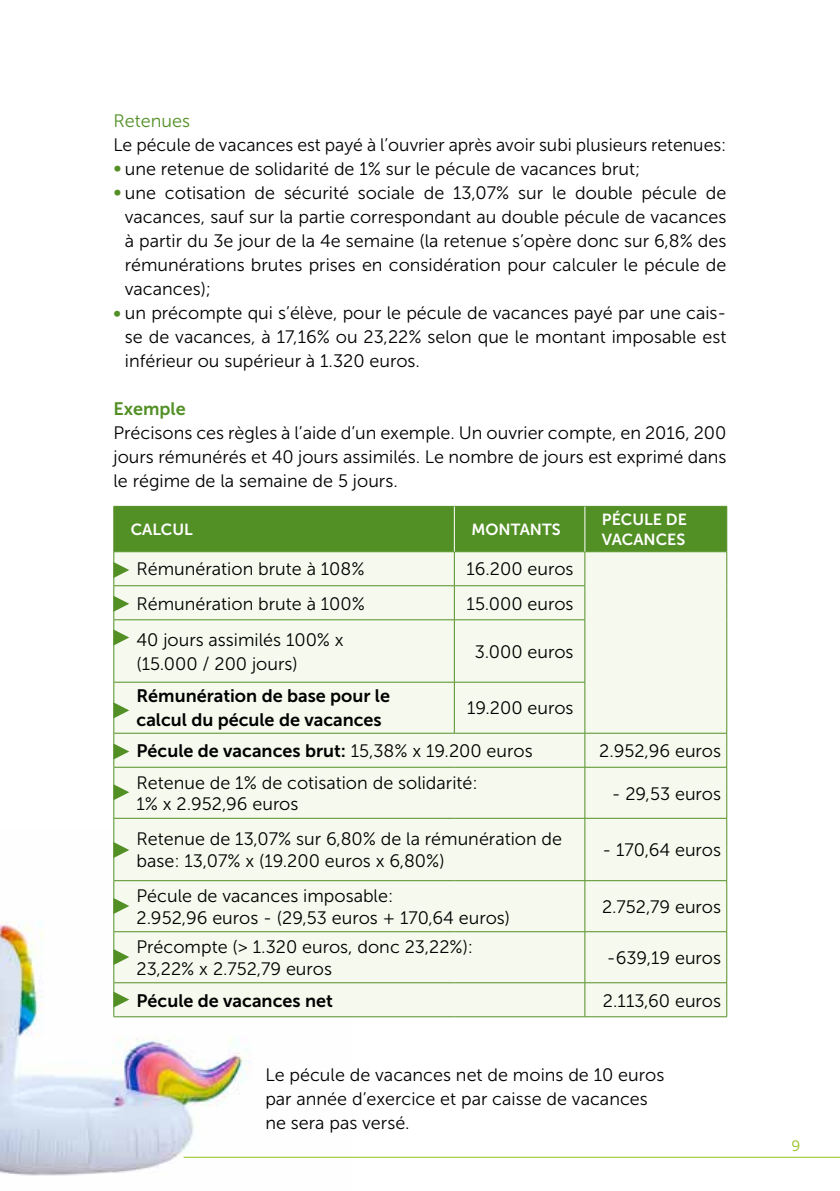
<style>
.page{position:relative;width:840px;height:1191px;background:#fff}
.page>*{position:absolute;margin:0;border:0;box-sizing:border-box;transform-origin:0 0}
.t1{font:18px/24px "Museo Sans 300";color:#000}
.t2{font:18px/24px "Museo Sans 700";color:#000}
.t3{font:18px "Museo Sans 300";color:#529025}
.t4{font:18px "Museo Sans 700";color:#529025}
.t5{font:16px/19.2px "Museo Sans 700";color:#fff}
.t6{font:15px "Museo Sans 300";color:#95c11f}
.s1{font-family:"Museo Sans 700";color:#529025}
.s2{font-family:"Museo Sans 300"}
</style>
<div class="page">
<hr style="left:183px;top:1156px;width:656px;height:1px;background:#95c11f">
<img style="left:0;top:921px;width:352px;height:255px">
<div style="left:114px;top:507px;width:612px;height:44px;background:#529025"></div>
<div style="left:114px;top:552px;width:612px;height:464px;background:#f6f9ed"></div>
<hr style="left:113px;top:552px;width:1px;height:33px;background:#529025">
<hr style="left:454px;top:552px;width:1px;height:33px;background:#529025">
<hr style="left:584px;top:552px;width:1px;height:33px;background:#529025">
<hr style="left:726px;top:552px;width:1px;height:34px;background:#529025">
<hr style="left:113px;top:585px;width:341px;height:1px;background:#529025">
<hr style="left:113px;top:586px;width:1px;height:33px;background:#529025">
<hr style="left:454px;top:585px;width:131px;height:1px;background:#529025">
<hr style="left:454px;top:586px;width:1px;height:33px;background:#529025">
<hr style="left:584px;top:586px;width:1px;height:33px;background:#529025">
<hr style="left:726px;top:586px;width:1px;height:34px;background:#529025">
<hr style="left:113px;top:619px;width:341px;height:1px;background:#529025">
<hr style="left:113px;top:620px;width:1px;height:62px;background:#529025">
<hr style="left:454px;top:619px;width:131px;height:1px;background:#529025">
<hr style="left:454px;top:620px;width:1px;height:62px;background:#529025">
<hr style="left:584px;top:620px;width:1px;height:62px;background:#529025">
<hr style="left:726px;top:620px;width:1px;height:62px;background:#529025">
<hr style="left:113px;top:682px;width:341px;height:1px;background:#529025">
<hr style="left:113px;top:682px;width:1px;height:51px;background:#529025">
<hr style="left:454px;top:682px;width:131px;height:1px;background:#529025">
<hr style="left:454px;top:682px;width:1px;height:51px;background:#529025">
<hr style="left:584px;top:682px;width:1px;height:51px;background:#529025">
<hr style="left:726px;top:682px;width:1px;height:51px;background:#529025">
<hr style="left:113px;top:733px;width:341px;height:1px;background:#529025">
<hr style="left:113px;top:733px;width:1px;height:34px;background:#529025">
<hr style="left:454px;top:733px;width:130px;height:1px;background:#529025">
<hr style="left:584px;top:733px;width:142px;height:1px;background:#529025">
<hr style="left:584px;top:733px;width:1px;height:34px;background:#529025">
<hr style="left:726px;top:733px;width:1px;height:34px;background:#529025">
<hr style="left:113px;top:767px;width:341px;height:1px;background:#529025">
<hr style="left:113px;top:767px;width:1px;height:51px;background:#529025">
<hr style="left:454px;top:767px;width:130px;height:1px;background:#529025">
<hr style="left:584px;top:767px;width:142px;height:1px;background:#529025">
<hr style="left:584px;top:767px;width:1px;height:51px;background:#529025">
<hr style="left:726px;top:767px;width:1px;height:51px;background:#529025">
<hr style="left:113px;top:818px;width:341px;height:1px;background:#529025">
<hr style="left:113px;top:818px;width:1px;height:62px;background:#529025">
<hr style="left:454px;top:818px;width:130px;height:1px;background:#529025">
<hr style="left:584px;top:818px;width:142px;height:1px;background:#529025">
<hr style="left:584px;top:818px;width:1px;height:62px;background:#529025">
<hr style="left:726px;top:818px;width:1px;height:62px;background:#529025">
<hr style="left:113px;top:880px;width:341px;height:1px;background:#529025">
<hr style="left:113px;top:881px;width:1px;height:50px;background:#529025">
<hr style="left:454px;top:880px;width:130px;height:1px;background:#529025">
<hr style="left:584px;top:880px;width:142px;height:1px;background:#529025">
<hr style="left:584px;top:881px;width:1px;height:50px;background:#529025">
<hr style="left:726px;top:881px;width:1px;height:50px;background:#529025">
<hr style="left:113px;top:931px;width:341px;height:1px;background:#529025">
<hr style="left:113px;top:932px;width:1px;height:50px;background:#529025">
<hr style="left:454px;top:931px;width:130px;height:1px;background:#529025">
<hr style="left:584px;top:931px;width:142px;height:1px;background:#529025">
<hr style="left:584px;top:932px;width:1px;height:50px;background:#529025">
<hr style="left:726px;top:932px;width:1px;height:50px;background:#529025">
<hr style="left:113px;top:982px;width:341px;height:1px;background:#529025">
<hr style="left:113px;top:983px;width:1px;height:33px;background:#529025">
<hr style="left:454px;top:982px;width:130px;height:1px;background:#529025">
<hr style="left:584px;top:982px;width:142px;height:1px;background:#529025">
<hr style="left:584px;top:983px;width:1px;height:33px;background:#529025">
<hr style="left:726px;top:983px;width:1px;height:33px;background:#529025">
<hr style="left:113px;top:1016px;width:341px;height:1px;background:#529025">
<hr style="left:454px;top:1016px;width:130px;height:1px;background:#529025">
<hr style="left:584px;top:1016px;width:142px;height:1px;background:#529025">
<hr style="left:113px;top:506px;width:341px;height:1px;background:#529025">
<hr style="left:113px;top:506px;width:1px;height:45px;background:#529025">
<hr style="left:454px;top:506px;width:130px;height:1px;background:#529025">
<hr style="left:584px;top:506px;width:142px;height:1px;background:#529025">
<hr style="left:726px;top:506px;width:1px;height:45px;background:#529025">
<hr style="left:113px;top:551px;width:341px;height:1px;background:#529025">
<hr style="left:454px;top:551px;width:130px;height:1px;background:#529025">
<hr style="left:584px;top:551px;width:142px;height:1px;background:#529025">
<hr style="left:454px;top:506px;width:1px;height:45px;background:#fff">
<hr style="left:584px;top:506px;width:1px;height:45px;background:#fff">
<svg style="left:113px;top:562px;width:16px;height:16px"></svg>
<svg style="left:113px;top:596px;width:16px;height:16px"></svg>
<svg style="left:113px;top:629px;width:16px;height:16px"></svg>
<svg style="left:113px;top:702px;width:16px;height:16px"></svg>
<svg style="left:113px;top:743px;width:16px;height:16px"></svg>
<svg style="left:113px;top:784px;width:16px;height:16px"></svg>
<svg style="left:113px;top:842px;width:16px;height:16px"></svg>
<svg style="left:113px;top:898px;width:16px;height:16px"></svg>
<svg style="left:113px;top:949px;width:16px;height:16px"></svg>
<svg style="left:113px;top:991px;width:16px;height:16px"></svg>
<p class="t3" style="left:113px;top:111px;width:78px">Retenues</p>
<p class="t1" style="left:113px;top:133px;width:614px">Le pécule de vacances est payé à l’ouvrier après avoir subi plusieurs retenues:</p>
<p class="t1" style="left:113px;top:157px;width:528px"><span class="s1">•</span> une retenue de solidarité de 1% sur le pécule de vacances brut;</p>
<p class="t1" style="left:125px;top:181px;width:603px;text-align:justify;text-indent:-11px"><span class="s1">•</span> une cotisation de sécurité sociale de 13,07% sur le double pécule de vacances, sauf sur la partie correspondant au double pécule de vacances à partir du 3e jour de la 4e semaine (la retenue s’opère donc sur 6,8% des rémunérations brutes prises en considération pour calculer le pécule de vacances);</p>
<p class="t1" style="left:125px;top:301px;width:602px;text-align:justify;text-indent:-11px"><span class="s1">•</span> un précompte qui s’élève, pour le pécule de vacances payé par une cais&shy;se de vacances, à 17,16% ou 23,22% selon que le montant imposable est inférieur ou supérieur à 1.320 euros.</p>
<p class="t4" style="left:113px;top:399px;width:74px">Exemple</p>
<p class="t1" style="left:113px;top:421px;width:614px;text-align:justify">Précisons ces règles à l’aide d’un exemple. Un ouvrier compte, en 2016, 200 jours rémunérés et 40 jours assimilés. Le nombre de jours est exprimé dans le régime de la semaine de 5 jours.</p>
<p class="t5" style="left:131px;top:520px;width:63px">CALCUL</p>
<p class="t5" style="left:471px;top:520px;width:91px">MONTANTS</p>
<p class="t5" style="left:601px;top:510px;width:86px">PÉCULE DE<br>VACANCES</p>
<p class="t1" style="left:136px;top:557px;width:229px">Rémunération brute à 108%</p>
<p class="t1" style="left:466px;top:557px;width:108px">16.200 euros</p>
<p class="t1" style="left:136px;top:591px;width:230px">Rémunération brute à 100%</p>
<p class="t1" style="left:466px;top:591px;width:108px">15.000 euros</p>
<p class="t1" style="left:136px;top:627px;width:209px">40 jours assimilés 100% x (15.000 / 200 jours)</p>
<p class="t1" style="left:474px;top:639px;width:100px">3.000 euros</p>
<p class="t2" style="left:136px;top:684px;width:255px">Rémunération de base pour le calcul du pécule de vacances</p>
<p class="t1" style="left:467px;top:696px;width:108px">19.200 euros</p>
<p class="t2" style="left:136px;top:738px;width:397px">Pécule de vacances brut: <span class="s2">15,38% x 19.200 euros</span></p>
<p class="t1" style="left:599px;top:739px;width:123px">2.952,96 euros</p>
<p class="t1" style="left:136px;top:772px;width:342px;line-height:21.6px">Retenue de 1% de cotisation de solidarité:<br>1% x 2.952,96 euros</p>
<p class="t1" style="left:611px;top:781px;width:111px">- 29,53 euros</p>
<p class="t1" style="left:136px;top:828px;width:427px;line-height:21.6px">Retenue de 13,07% sur 6,80% de la rémunération de base: 13,07% x (19.200 euros x 6,80%)</p>
<p class="t1" style="left:602px;top:838px;width:120px">- 170,64 euros</p>
<p class="t1" style="left:136px;top:885px;width:375px;line-height:21.6px">Pécule de vacances imposable:<br>2.952,96 euros - (29,53 euros + 170,64 euros)</p>
<p class="t1" style="left:601px;top:895px;width:120px">2.752,79 euros</p>
<p class="t1" style="left:136px;top:936px;width:338px;line-height:21.6px">Précompte (&gt; 1.320 euros, donc 23,22%):<br>23,22% x 2.752,79 euros</p>
<p class="t1" style="left:606px;top:946px;width:116px">-639,19 euros</p>
<p class="t2" style="left:136px;top:988px;width:198px">Pécule de vacances net</p>
<p class="t1" style="left:602px;top:988px;width:120px">2.113,60 euros</p>
<p class="t1" style="left:265px;top:1062px;width:400px">Le pécule de vacances net de moins de 10 euros par année d’exercice et par caisse de vacances ne sera pas versé.</p>
<p class="t6" style="left:790px;top:1138px;width:10px">9</p>
</div>
